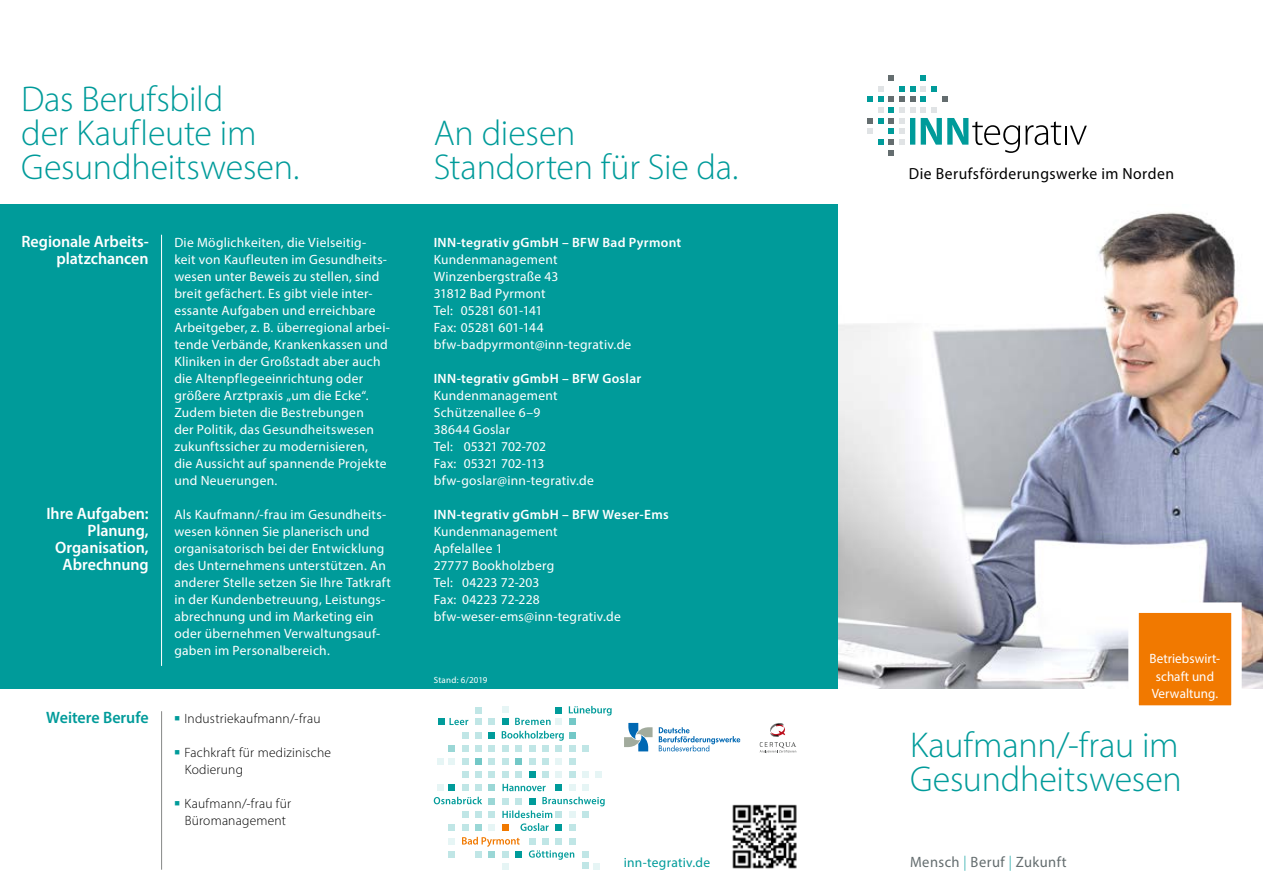
<style>
.page{position:relative;width:1263px;height:893px;background:#fff}
.page>*{position:absolute;margin:0;border:0;box-sizing:border-box;transform-origin:0 0}
.t1{font:300 36px/34px "Myriad Pro";letter-spacing:-.005em;color:#009b9a}
.t2{font:600 16.5px/17px "Myriad Pro";color:#fff;text-align:right}
.t3{font:600 16.5px "Myriad Pro";color:#009b9a}
.t4{font:16.05px "Myriad Pro";letter-spacing:.03em;color:#000}
.t5{font:15px "Myriad Pro";letter-spacing:.03em;color:#646d6f}
.t6{font:13.5px/17px "Myriad Pro";letter-spacing:.02em;color:#fff}
.t7{font:300 13.5px/17px "Myriad Pro";letter-spacing:.015em;color:#000}
.t8{font:600 13.5px "Myriad Pro";letter-spacing:.025em;color:#fff}
.t9{font:13.5px "Myriad Pro";letter-spacing:.015em;color:#009b9a}
.t10{font:9px "Myriad Pro";letter-spacing:.02em;color:#fff}
.s1{color:#009b9a}
.s2{font-weight:300;color:#009b9a}
</style>
<div class="page">
<img style="left:838px;top:212px;width:425px;height:477px">
<svg style="left:1123px;top:597px;width:124px;height:109px"></svg>
<svg style="left:760px;top:723px;width:36px;height:30px"></svg>
<svg style="left:624px;top:723px;width:28px;height:28px"></svg>
<svg style="left:659px;top:727px;width:81px;height:24px"></svg>
<div style="left:0;top:204px;width:838px;height:485px;background:#009b9a"></div>
<hr style="left:161px;top:235px;width:1px;height:431px;background:#fff">
<hr style="left:161px;top:711px;width:1px;height:159px;background:#878988">
<img style="left:732px;top:804px;width:65px;height:65px">
<div style="left:502px;top:771px;width:7px;height:7px;background:#c0e6e6"></div>
<div style="left:515px;top:771px;width:7px;height:7px;background:#c0e6e6"></div>
<div style="left:529px;top:771px;width:6px;height:7px;background:#009b9a"></div>
<div style="left:542px;top:771px;width:7px;height:7px;background:#c0e6e6"></div>
<div style="left:555px;top:771px;width:7px;height:7px;background:#e6f5f5"></div>
<div style="left:555px;top:758px;width:7px;height:7px;background:#e6f5f5"></div>
<div style="left:448px;top:784px;width:7px;height:7px;background:#009b9a"></div>
<div style="left:437px;top:784px;width:7px;height:7px;background:#e6f5f5"></div>
<div style="left:555px;top:784px;width:7px;height:7px;background:#009b9a"></div>
<div style="left:462px;top:771px;width:7px;height:7px;background:#c0e6e6"></div>
<div style="left:569px;top:771px;width:6px;height:7px;background:#c0e6e6"></div>
<div style="left:569px;top:758px;width:6px;height:7px;background:#c0e6e6"></div>
<div style="left:462px;top:784px;width:7px;height:7px;background:#c0e6e6"></div>
<div style="left:569px;top:784px;width:6px;height:7px;background:#e6f5f5"></div>
<div style="left:475px;top:771px;width:7px;height:7px;background:#c0e6e6"></div>
<div style="left:475px;top:784px;width:7px;height:7px;background:#c0e6e6"></div>
<div style="left:582px;top:784px;width:7px;height:7px;background:#e6f5f5"></div>
<div style="left:582px;top:771px;width:7px;height:7px;background:#e6f5f5"></div>
<div style="left:595px;top:771px;width:6px;height:7px;background:#e6f5f5"></div>
<div style="left:489px;top:771px;width:6px;height:7px;background:#c0e6e6"></div>
<div style="left:489px;top:784px;width:6px;height:7px;background:#9ad7d6"></div>
<div style="left:502px;top:718px;width:7px;height:7px;background:#009b9a"></div>
<div style="left:502px;top:706px;width:7px;height:7px;background:#e6f5f5"></div>
<div style="left:502px;top:863px;width:7px;height:7px;background:#e6f5f5"></div>
<div style="left:593px;top:863px;width:7px;height:7px;background:#e6f5f5"></div>
<div style="left:502px;top:745px;width:7px;height:7px;background:#c0e6e6"></div>
<div style="left:502px;top:758px;width:7px;height:7px;background:#c0e6e6"></div>
<div style="left:502px;top:851px;width:7px;height:7px;background:#c0e6e6"></div>
<div style="left:515px;top:745px;width:7px;height:7px;background:#c0e6e6"></div>
<div style="left:515px;top:758px;width:7px;height:7px;background:#73c8c7"></div>
<div style="left:515px;top:851px;width:7px;height:7px;background:#009b9a"></div>
<div style="left:529px;top:745px;width:6px;height:7px;background:#c0e6e6"></div>
<svg style="left:529px;top:838px;width:6px;height:6px"></svg>
<div style="left:529px;top:758px;width:6px;height:7px;background:#c0e6e6"></div>
<div style="left:542px;top:745px;width:7px;height:7px;background:#c0e6e6"></div>
<div style="left:542px;top:838px;width:7px;height:6px;background:#c0e6e6"></div>
<div style="left:542px;top:758px;width:7px;height:7px;background:#c0e6e6"></div>
<div style="left:555px;top:718px;width:7px;height:7px;background:#e6f5f5"></div>
<div style="left:555px;top:707px;width:7px;height:6px;background:#009b9a"></div>
<div style="left:448px;top:824px;width:7px;height:7px;background:#c0e6e6"></div>
<div style="left:448px;top:745px;width:7px;height:7px;background:#9ad7d6"></div>
<div style="left:555px;top:745px;width:7px;height:7px;background:#c0e6e6"></div>
<div style="left:448px;top:838px;width:7px;height:6px;background:#e6f5f5"></div>
<div style="left:448px;top:758px;width:7px;height:7px;background:#e6f5f5"></div>
<div style="left:437px;top:758px;width:7px;height:7px;background:#e6f5f5"></div>
<div style="left:555px;top:838px;width:7px;height:6px;background:#c0e6e6"></div>
<div style="left:448px;top:851px;width:7px;height:7px;background:#c0e6e6"></div>
<div style="left:569px;top:718px;width:6px;height:7px;background:#73c8c7"></div>
<div style="left:462px;top:811px;width:7px;height:7px;background:#c0e6e6"></div>
<div style="left:462px;top:732px;width:7px;height:6px;background:#c0e6e6"></div>
<div style="left:462px;top:824px;width:7px;height:7px;background:#c0e6e6"></div>
<div style="left:462px;top:745px;width:7px;height:7px;background:#c0e6e6"></div>
<div style="left:569px;top:745px;width:6px;height:7px;background:#c0e6e6"></div>
<div style="left:462px;top:758px;width:7px;height:7px;background:#c0e6e6"></div>
<svg style="left:569px;top:838px;width:6px;height:6px"></svg>
<div style="left:475px;top:718px;width:7px;height:7px;background:#c0e6e6"></div>
<div style="left:475px;top:811px;width:7px;height:7px;background:#c0e6e6"></div>
<div style="left:475px;top:732px;width:7px;height:6px;background:#c0e6e6"></div>
<div style="left:475px;top:824px;width:7px;height:7px;background:#9ad7d6"></div>
<div style="left:475px;top:745px;width:7px;height:7px;background:#c0e6e6"></div>
<div style="left:582px;top:745px;width:7px;height:7px;background:#c0e6e6"></div>
<div style="left:475px;top:758px;width:7px;height:7px;background:#73c8c7"></div>
<div style="left:475px;top:851px;width:7px;height:7px;background:#c0e6e6"></div>
<div style="left:582px;top:851px;width:7px;height:7px;background:#c0e6e6"></div>
<div style="left:582px;top:863px;width:7px;height:6px;background:#c0e6e6"></div>
<svg style="left:489px;top:798px;width:6px;height:6px"></svg>
<div style="left:489px;top:718px;width:6px;height:7px;background:#c0e6e6"></div>
<div style="left:489px;top:811px;width:6px;height:7px;background:#c0e6e6"></div>
<svg style="left:489px;top:732px;width:6px;height:6px"></svg>
<div style="left:489px;top:824px;width:6px;height:7px;background:#e6f5f5"></div>
<div style="left:489px;top:745px;width:6px;height:7px;background:#c0e6e6"></div>
<div style="left:489px;top:758px;width:6px;height:7px;background:#c0e6e6"></div>
<div style="left:489px;top:851px;width:6px;height:7px;background:#9ad7d6"></div>
<svg style="left:502px;top:731px;width:73px;height:10px"></svg>
<svg style="left:502px;top:784px;width:44px;height:7px"></svg>
<svg style="left:462px;top:837px;width:58px;height:10px"></svg>
<div style="left:475px;top:707px;width:7px;height:6px;background:#c0e6e6"></div>
<div style="left:438px;top:718px;width:6px;height:7px;background:#009b9a"></div>
<svg style="left:502px;top:797px;width:103px;height:34px"></svg>
<svg style="left:529px;top:850px;width:45px;height:10px"></svg>
<svg style="left:434px;top:797px;width:48px;height:7px"></svg>
<svg style="left:449px;top:718px;width:19px;height:7px"></svg>
<svg style="left:515px;top:718px;width:36px;height:7px"></svg>
<svg style="left:569px;top:706px;width:43px;height:10px"></svg>
<svg style="left:878px;top:86px;width:5px;height:5px"></svg>
<svg style="left:867px;top:97px;width:16px;height:26px"></svg>
<svg style="left:867px;top:129px;width:16px;height:16px"></svg>
<svg style="left:889px;top:75px;width:26px;height:16px"></svg>
<svg style="left:921px;top:75px;width:16px;height:16px"></svg>
<svg style="left:889px;top:97px;width:198px;height:58px"></svg>
<h1 class="t1" style="left:21px;top:81px;width:280px">Das Berufsbild<br>der Kaufleute im<br>Gesundheitswesen.</h1>
<p class="t2" style="left:21px;top:232px;width:129px">Regionale Arbeits&shy;platzchancen</p>
<p class="t2" style="left:46px;top:504px;width:104px">Ihre Aufgaben:<br>Planung,<br>Organisation,<br>Abrechnung</p>
<p class="t3" style="left:46px;top:707px;width:104px">Weitere Berufe</p>
<p class="t6" style="left:174px;top:233px;width:217px">Die Möglichkeiten, die Vielseitig&shy;keit von Kaufleuten im Gesundheits&shy;wesen unter Beweis zu stellen, sind breit gefächert. Es gibt viele inter&shy;essante Aufgaben und erreichbare Arbeitgeber, z. B. überregional arbei&shy;tende Verbände, Krankenkassen und Kliniken in der Großstadt aber auch die Altenpflegeeinrichtung oder größere Arztpraxis „um die Ecke“.<br>Zudem bieten die Bestrebungen<br>der Politik, das Gesundheitswesen zukunftssicher zu modernisieren,<br>die Aussicht auf spannende Projekte und Neuerungen.</p>
<p class="t6" style="left:174px;top:506px;width:218px">Als Kaufmann/-frau im Gesundheits&shy;wesen können Sie planerisch und organisatorisch bei der Entwicklung des Unternehmens unterstützen. An anderer Stelle setzen Sie Ihre Tatkraft in der Kundenbetreuung, Leistungs&shy;abrechnung und im Marketing ein oder übernehmen Verwaltungsauf&shy;gaben im Personalbereich.</p>
<p class="t7" style="left:174px;top:710px;width:148px"><span class="s1">■</span> Industriekaufmann/-frau</p>
<p class="t7" style="left:185px;top:744px;width:148px;text-indent:-11px"><span class="s1">■</span> Fachkraft für medizinische<br>Kodierung</p>
<p class="t7" style="left:174px;top:795px;width:118px;text-align:center"><span class="s1">■</span> Kaufmann/-frau für<br>Büromanagement</p>
<h1 class="t1" style="left:434px;top:115px;width:306px">An diesen<br>Standorten für Sie da.</h1>
<p class="t8" style="left:434px;top:234px;width:249px">INN-tegrativ gGmbH – BFW Bad Pyrmont</p>
<p class="t6" style="left:434px;top:250px;width:199px">Kundenmanagement<br>Winzenbergstraße 43<br>31812 Bad Pyrmont<br>Tel: 05281 601-141<br>Fax: 05281 601-144 bfw-badpyrmont@inn-tegrativ.de</p>
<p class="t8" style="left:434px;top:370px;width:209px">INN-tegrativ gGmbH – BFW Goslar</p>
<p class="t6" style="left:434px;top:386px;width:162px">Kundenmanagement<br>Schützenallee 6–9<br>38644 Goslar<br>Tel: 05321 702-702<br>Fax: 05321 702-113 bfw-goslar@inn-tegrativ.de</p>
<p class="t8" style="left:434px;top:506px;width:236px">INN-tegrativ gGmbH – BFW Weser-Ems</p>
<p class="t6" style="left:434px;top:523px;width:188px">Kundenmanagement<br>Apfelallee 1<br>27777 Bookholzberg<br>Tel: 04223 72-203<br>Fax: 04223 72-228 bfw-weser-ems@inn-tegrativ.de</p>
<p class="t10" style="left:434px;top:674px;width:55px">Stand: 6/2019</p>
<p class="t9" style="left:624px;top:855px;width:88px">inn-tegrativ.de</p>
<p class="t4" style="left:909px;top:164px;width:267px">Die Berufsförderungswerke im Norden</p>
<p class="t6" style="left:1149px;top:650px;width:72px;text-align:center">Betriebswirt&shy;schaft und<br>Verwaltung.</p>
<h1 class="t1" style="left:910px;top:728px;width:273px">Kaufmann/-frau im<br>Gesundheitswesen</h1>
<p class="t5" style="left:910px;top:853px;width:158px">Mensch <span class="s2">|</span> Beruf <span class="s2">|</span> Zukunft</p>
</div>
